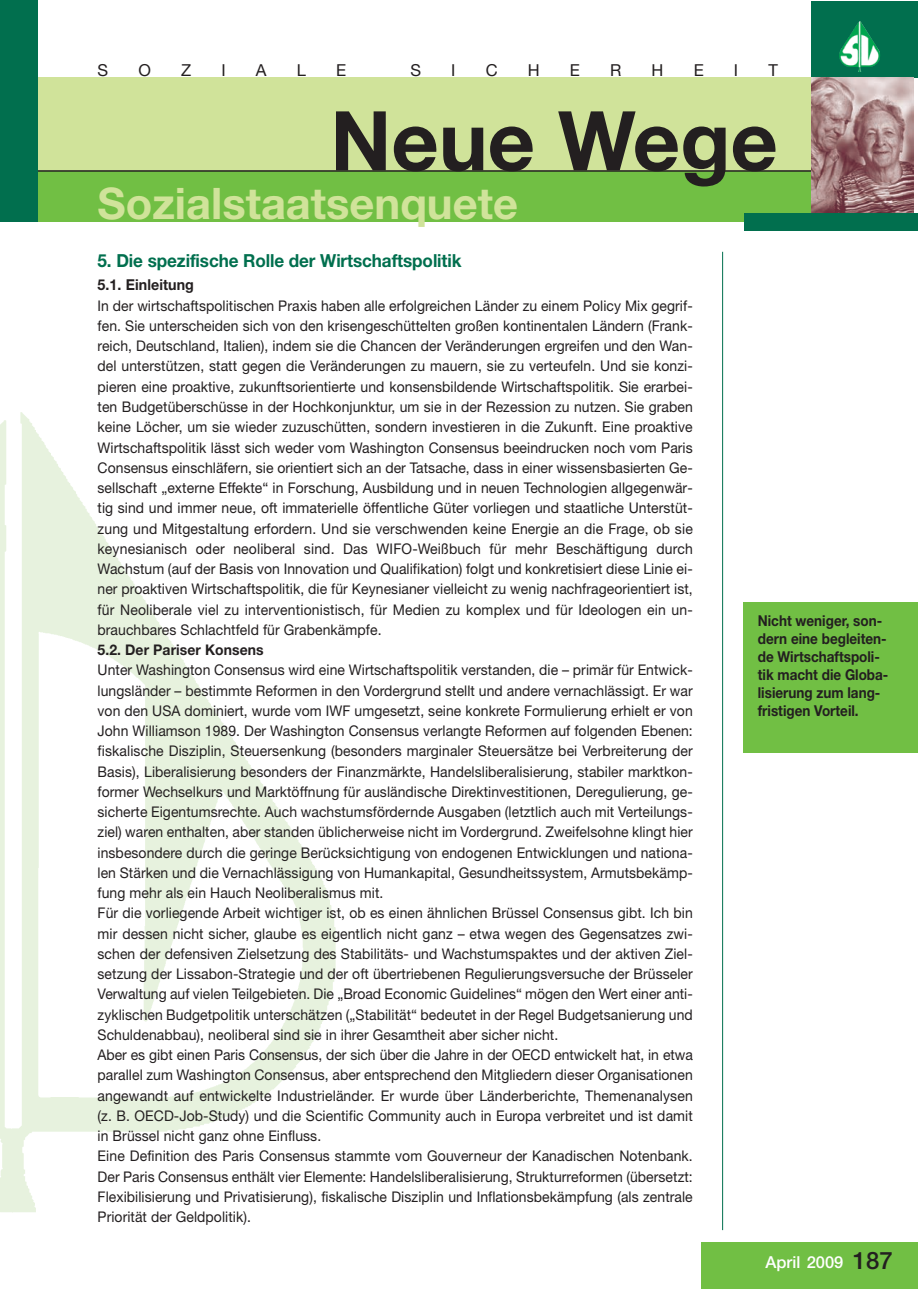
<style>
.page{position:relative;width:918px;height:1289px;background:#fff}
.page>*{position:absolute;margin:0;border:0;box-sizing:border-box;transform-origin:0 0}
.t1{font:700 82.5px "Helvetica Neue";color:#231f20}
.t2{font:700 43.5px "Helvetica Neue";color:#d0e39a}
.t3{font:700 18px "Helvetica Neue";letter-spacing:-.005em;color:#016f4e;scale:.95 1}
.t4{font:16.5px "Helvetica Neue";color:#231f20}
.t5{font:500 16.5px "Helvetica Neue";color:#fff}
.t6{font:700 15px/18px "Helvetica Neue";color:#231f20;scale:.9 1}
.t7{font:700 15px "Helvetica Neue";color:#231f20;scale:.95 1}
.t8{font:14.7px/20.2px "Helvetica Neue";letter-spacing:.005em;color:#231f20;text-align:justify;scale:.95 1}
.t9{font:700 14.7px "Helvetica Neue";letter-spacing:.005em;color:#231f20;scale:.95 1}
.s1{font-size:24px;color:#231f20}
</style>
<div class="page">
<img style="left:0;top:412px;width:336px;height:801px">
<div style="left:13px;top:171px;width:807px;height:51px;background:#71bf44"></div>
<div style="left:13px;top:77px;width:807px;height:94px;background:#d0e39a"></div>
<div style="left:701px;top:1242px;width:217px;height:46px;background:#71bf44"></div>
<hr style="left:722px;top:252px;width:1px;height:978px;background:#016f4e">
<hr style="left:13px;top:170px;width:807px;height:2px;background:#231f20">
<div style="left:8px;top:1px;width:30px;height:221px;background:#016f4e"></div>
<svg style="left:812px;top:1px;width:106px;height:76px;background:#177e5d"></svg>
<svg style="left:860px;top:21px;width:8px;height:12px"></svg>
<img style="left:812px;top:77px;width:102px;height:136px">
<div style="left:744px;top:213px;width:174px;height:17px;background:#016f4e"></div>
<div style="left:0;top:1px;width:17px;height:221px;background:#016f4e"></div>
<div style="left:743px;top:602px;width:175px;height:150px;background:#71bf44"></div>
<p class="t4" style="left:98px;top:65px;width:12px">S</p>
<p class="t4" style="left:138px;top:65px;width:14px">O</p>
<p class="t4" style="left:181px;top:65px;width:12px">Z</p>
<p class="t4" style="left:221px;top:65px;width:6px">I</p>
<p class="t4" style="left:256px;top:65px;width:12px">A</p>
<p class="t4" style="left:297px;top:65px;width:11px">L</p>
<p class="t4" style="left:336px;top:65px;width:12px">E</p>
<p class="t4" style="left:410px;top:65px;width:12px">S</p>
<p class="t4" style="left:451px;top:65px;width:6px">I</p>
<p class="t4" style="left:486px;top:65px;width:13px">C</p>
<p class="t4" style="left:528px;top:65px;width:13px">H</p>
<p class="t4" style="left:570px;top:65px;width:12px">E</p>
<p class="t4" style="left:610px;top:65px;width:13px">R</p>
<p class="t4" style="left:652px;top:65px;width:13px">H</p>
<p class="t4" style="left:694px;top:65px;width:12px">E</p>
<p class="t4" style="left:734px;top:65px;width:6px">I</p>
<p class="t4" style="left:768px;top:65px;width:11px">T</p>
<h1 class="t1" style="left:330px;top:111px;width:449px">Neue Wege</h1>
<h2 class="t2" style="left:98px;top:188px;width:422px">Sozialstaatsenquete</h2>
<p class="t3" style="left:98px;top:254px;width:385px">5. Die spezifische Rolle der Wirtschaftspolitik</p>
<p class="t7" style="left:98px;top:280px;width:103px">5.1. Einleitung</p>
<p class="t8" style="left:98px;top:297px;width:628px">In der wirtschaftspolitischen Praxis haben alle erfolgreichen Länder zu einem Policy Mix gegrif&shy;fen. Sie unterscheiden sich von den krisengeschüttelten großen kontinentalen Ländern (Frank&shy;reich, Deutschland, Italien), indem sie die Chancen der Veränderungen ergreifen und den Wan&shy;del unterstützen, statt gegen die Veränderungen zu mauern, sie zu verteufeln. Und sie konzi&shy;pieren eine proaktive, zukunftsorientierte und konsensbildende Wirtschaftspolitik. Sie erarbei&shy;ten Budgetüberschüsse in der Hochkonjunktur, um sie in der Rezession zu nutzen. Sie graben keine Löcher, um sie wieder zuzuschütten, sondern investieren in die Zukunft. Eine proaktive Wirtschaftspolitik lässt sich weder vom Washington Consensus beeindrucken noch vom Paris Consensus einschläfern, sie orientiert sich an der Tatsache, dass in einer wissensbasierten Ge&shy;sellschaft „externe Effekte“ in Forschung, Ausbildung und in neuen Technologien allgegenwär&shy;tig sind und immer neue, oft immaterielle öffentliche Güter vorliegen und staatliche Unterstüt&shy;zung und Mitgestaltung erfordern. Und sie verschwenden keine Energie an die Frage, ob sie keynesianisch oder neoliberal sind. Das WIFO-Weißbuch für mehr Beschäftigung durch Wachstum (auf der Basis von Innovation und Qualifikation) folgt und konkretisiert diese Linie ei&shy;ner proaktiven Wirtschaftspolitik, die für Keynesianer vielleicht zu wenig nachfrageorientiert ist, für Neoliberale viel zu interventionistisch, für Medien zu komplex und für Ideologen ein un&shy;brauchbares Schlachtfeld für Grabenkämpfe.</p>
<p class="t9" style="left:98px;top:644px;width:176px">5.2. Der Pariser Konsens</p>
<p class="t8" style="left:98px;top:661px;width:628px;text-align:left">Unter Washington Consensus wird eine Wirtschaftspolitik verstanden, die – primär für Entwick&shy;lungsländer – bestimmte Reformen in den Vordergrund stellt und andere vernachlässigt. Er war von den USA dominiert, wurde vom IWF umgesetzt, seine konkrete Formulierung erhielt er von John Williamson 1989. Der Washington Consensus verlangte Reformen auf folgenden Ebenen: fiskalische Disziplin, Steuersenkung (besonders marginaler Steuersätze bei Verbreiterung der Basis), Liberalisierung besonders der Finanzmärkte, Handelsliberalisierung, stabiler marktkon&shy;former Wechselkurs und Marktöffnung für ausländische Direktinvestitionen, Deregulierung, ge&shy;sicherte Eigentumsrechte. Auch wachstumsfördernde Ausgaben (letztlich auch mit Verteilungs&shy;ziel) waren enthalten, aber standen üblicherweise nicht im Vordergrund. Zweifelsohne klingt hier insbesondere durch die geringe Berücksichtigung von endogenen Entwicklungen und nationa&shy;len Stärken und die Vernachlässigung von Humankapital, Gesundheitssystem, Armutsbekämp&shy;fung mehr als ein Hauch Neoliberalismus mit.<br>Für die vorliegende Arbeit wichtiger ist, ob es einen ähnlichen Brüssel Consensus gibt. Ich bin mir dessen nicht sicher, glaube es eigentlich nicht ganz – etwa wegen des Gegensatzes zwi&shy;schen der defensiven Zielsetzung des Stabilitäts- und Wachstumspaktes und der aktiven Ziel&shy;setzung der Lissabon-Strategie und der oft übertriebenen Regulierungsversuche der Brüsseler Verwaltung auf vielen Teilgebieten. Die „Broad Economic Guidelines“ mögen den Wert einer anti&shy;zyklischen Budgetpolitik unterschätzen („Stabilität“ bedeutet in der Regel Budgetsanierung und Schuldenabbau), neoliberal sind sie in ihrer Gesamtheit aber sicher nicht.<br>Aber es gibt einen Paris Consensus, der sich über die Jahre in der OECD entwickelt hat, in etwa parallel zum Washington Consensus, aber entsprechend den Mitgliedern dieser Organisationen angewandt auf entwickelte Industrieländer. Er wurde über Länderberichte, Themenanalysen (z. B. OECD-Job-Study) und die Scientific Community auch in Europa verbreitet und ist damit in Brüssel nicht ganz ohne Einfluss.<br>Eine Definition des Paris Consensus stammte vom Gouverneur der Kanadischen Notenbank.<br>Der Paris Consensus enthält vier Elemente: Handelsliberalisierung, Strukturreformen (übersetzt:<br>Flexibilisierung und Privatisierung), fiskalische Disziplin und Inflationsbekämpfung (als zentrale Priorität der Geldpolitik).</p>
<p class="t6" style="left:758px;top:613px;width:147px">Nicht weniger, son&shy;dern eine begleiten&shy;de Wirtschaftspoli&shy;tik macht die Globa&shy;lisierung zum lang&shy;fristigen Vorteil.</p>
<p class="t5" style="left:766px;top:1256px;width:129px">April 2009 <span class="s1">187</span></p>
</div>
